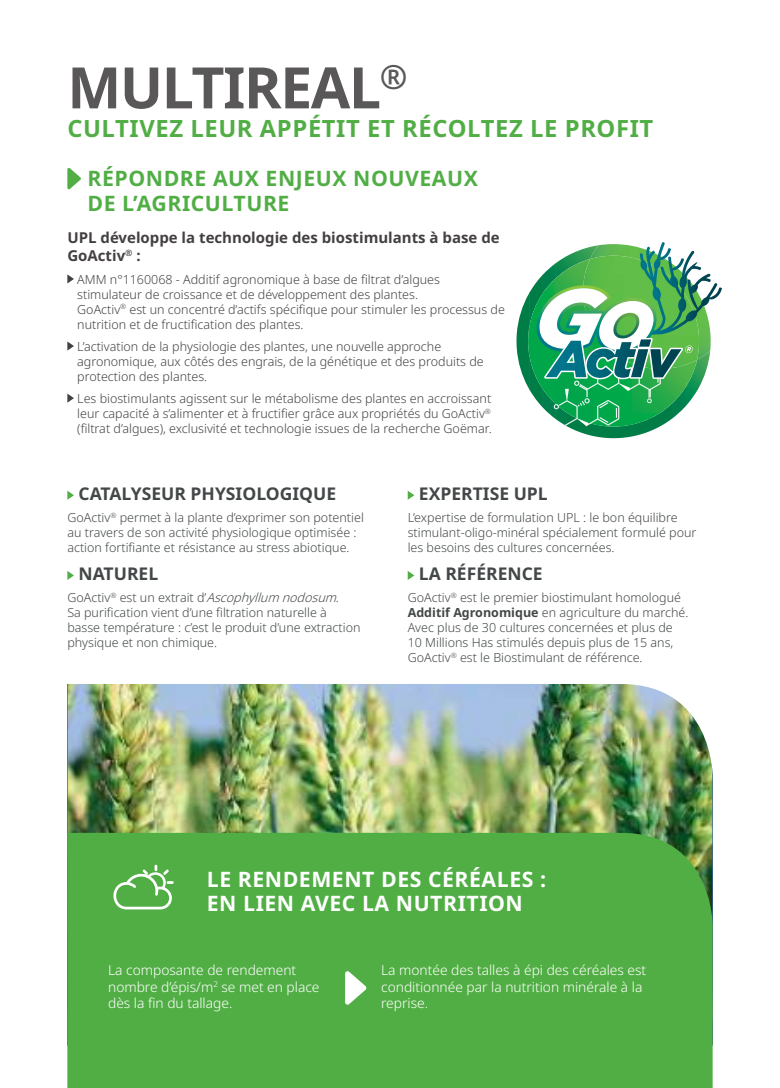
<style>
.page{position:relative;width:780px;height:1088px;background:#fff}
.page>*{position:absolute;margin:0;border:0;box-sizing:border-box;transform-origin:0 0}
.t1{font:700 57.12px "Noto Sans";letter-spacing:-.025em;color:#5a5758}
.t2{font:700 23.75px "Noto Sans";letter-spacing:.025em;color:#51ae45}
.t3{font:700 21.25px/23.4px "Noto Sans";letter-spacing:.025em;color:#fff}
.t4{font:700 21.25px/25.5px "Noto Sans";letter-spacing:.025em;color:#51ae45}
.t5{font:700 17.5px "Noto Sans";color:#434747}
.t6{font:700 15px/18px "Noto Sans";color:#444041}
.t7{font:300 13.75px/16.5px "Noto Sans";color:#fffffb}
.t8{font:300 13.75px/16.5px "Noto Sans";color:#fff}
.t9{font:300 12.5px/15px "Noto Sans";color:#434747}
.t10{font:300 12.5px/15px "Noto Sans";color:#444041}
.s1{font-style:italic}
.s2{font-weight:700}
</style>
<div class="page">
<img style="left:67px;top:684px;width:645px;height:149px">
<div style="left:67px;top:833px;width:645px;height:255px;background:#51ae45"></div>
<svg style="left:67px;top:491px;width:7px;height:9px"></svg>
<svg style="left:67px;top:571px;width:7px;height:9px"></svg>
<svg style="left:407px;top:491px;width:7px;height:9px"></svg>
<svg style="left:407px;top:571px;width:7px;height:9px"></svg>
<svg style="left:67px;top:168px;width:14px;height:22px"></svg>
<svg style="left:67px;top:274px;width:7px;height:9px"></svg>
<svg style="left:67px;top:341px;width:7px;height:10px"></svg>
<svg style="left:67px;top:394px;width:7px;height:9px"></svg>
<img style="left:529px;top:284px;width:6px;height:11px">
<img style="left:516px;top:293px;width:13px;height:55px">
<img style="left:529px;top:387px;width:6px;height:11px">
<img style="left:528px;top:295px;width:7px;height:92px">
<svg style="left:535px;top:242px;width:169px;height:196px"></svg>
<svg style="left:113px;top:865px;width:61px;height:44px;background:#74be6b"></svg>
<svg style="left:345px;top:970px;width:21px;height:35px"></svg>
<h1 class="t1" style="left:67px;top:47px;width:341px">MULTIREAL<sup>®</sup></h1>
<h2 class="t2" style="left:67px;top:111px;width:587px">CULTIVEZ LEUR APPÉTIT ET RÉCOLTEZ LE PROFIT</h2>
<h3 class="t4" style="left:87px;top:166px;width:392px">RÉPONDRE AUX ENJEUX NOUVEAUX<br>DE L’AGRICULTURE</h3>
<p class="t6" style="left:67px;top:229px;width:434px">UPL développe la technologie des biostimulants à base de<br>GoActiv<sup>®</sup> :</p>
<p class="t10" style="left:77px;top:272px;width:429px">AMM n°1160068 - Additif agronomique à base de filtrat d’algues stimulateur de croissance et de développement des plantes.<br>GoActiv<sup>®</sup> est un concentré d’actifs spécifique pour stimuler les processus de nutrition et de fructification des plantes.</p>
<p class="t10" style="left:77px;top:339px;width:408px">L’activation de la physiologie des plantes, une nouvelle approche agronomique, aux côtés des engrais, de la génétique et des produits de protection des plantes.</p>
<p class="t10" style="left:77px;top:391px;width:416px;text-align:justify">Les biostimulants agissent sur le métabolisme des plantes en accroissant leur capacité à s’alimenter et à fructifier grâce aux propriétés du GoActiv<sup>® </sup>(filtrat d’algues), exclusivité et technologie issues de la recherche Goëmar.</p>
<h3 class="t5" style="left:78px;top:481px;width:259px">CATALYSEUR PHYSIOLOGIQUE</h3>
<p class="t9" style="left:67px;top:510px;width:298px">GoActiv<sup>®</sup> permet à la plante d’exprimer son potentiel au travers de son activité physiologique optimisée : action fortifiante et résistance au stress abiotique.</p>
<h3 class="t5" style="left:78px;top:561px;width:81px">NATUREL</h3>
<p class="t9" style="left:67px;top:590px;width:295px">GoActiv<sup>®</sup> est un extrait d’<span class="s1">Ascophyllum nodosum</span>.<br>Sa purification vient d’une filtration naturelle à basse température : c’est le produit d’une extraction physique et non chimique.</p>
<h3 class="t5" style="left:419px;top:481px;width:130px">EXPERTISE UPL</h3>
<p class="t9" style="left:407px;top:510px;width:290px">L’expertise de formulation UPL : le bon équilibre stimulant-oligo-minéral spécialement formulé pour les besoins des cultures concernées.</p>
<h3 class="t5" style="left:419px;top:561px;width:125px">LA RÉFÉRENCE</h3>
<p class="t9" style="left:407px;top:590px;width:282px">GoActiv<sup>®</sup> est le premier biostimulant homologué <span class="s2">Additif Agronomique</span> en agriculture du marché.<br>Avec plus de 30 cultures concernées et plus de 10 Millions Has stimulés depuis plus de 15 ans, GoActiv<sup>®</sup> est le Biostimulant de référence.</p>
<h3 class="t3" style="left:207px;top:868px;width:341px">LE RENDEMENT DES CÉRÉALES :<br>EN LIEN AVEC LA NUTRITION</h3>
<p class="t8" style="left:108px;top:962px;width:213px">La composante de rendement nombre d’épis/m<sup>2</sup> se met en place dès la fin du tallage.</p>
<p class="t7" style="left:381px;top:962px;width:267px">La montée des talles à épi des céréales est conditionnée par la nutrition minérale à la reprise.</p>
</div>
